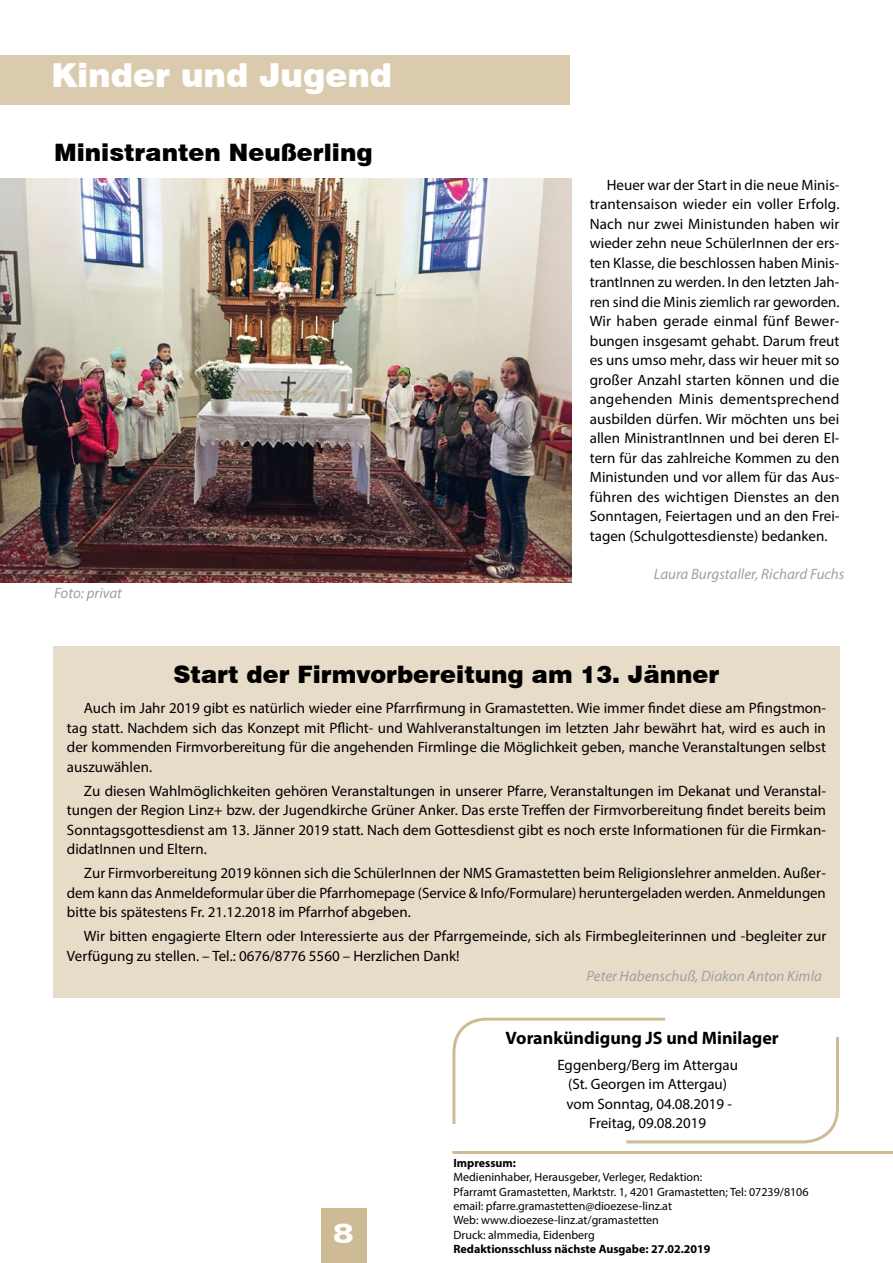
<style>
.page{position:relative;width:893px;height:1263px;background:#fff}
.page>*{position:absolute;margin:0;border:0;box-sizing:border-box;transform-origin:0 0}
.t1{font:900 33px "Swiss 721 BT";color:#fff}
.t2{font:900 expanded 27px "Zurich BT";color:#fff}
.t3{font:900 24px "Swiss 721 BT";color:#000}
.t4{font:700 18px "Myriad Pro";color:#000}
.t5{font:15px/19.5px "Myriad Pro";color:#000;text-align:justify}
.t6{font:italic 15px "Myriad Pro";color:#9ea0a2}
.t7{font:12px/14.4px "Myriad Pro";color:#000}
.t8{font:700 12px "Myriad Pro";color:#000}
</style>
<div class="page">
<img style="left:0;top:179px;width:571px;height:404px">
<div style="left:322px;top:1209px;width:45px;height:54px;background:#cebb95"></div>
<div style="left:0;top:55px;width:570px;height:49px;background:#dbcbae"></div>
<hr style="left:452px;top:1151px;width:441px;height:3px;background:#cebb95">
<div style="left:53px;top:646px;width:786px;height:352px;background:#e7dcc8"></div>
<svg style="left:452px;top:1017px;width:387px;height:127px"></svg>
<h1 class="t1" style="left:51px;top:56px;width:342px">Kinder und Jugend</h1>
<h3 class="t3" style="left:54px;top:138px;width:320px">Ministranten Neußerling</h3>
<p class="t6" style="left:54px;top:584px;width:69px">Foto: privat</p>
<p class="t5" style="left:590px;top:175px;width:251px;text-indent:17px">Heuer war der Start in die neue Minis&shy;trantensaison wieder ein voller Erfolg.<br>Nach nur zwei Ministunden haben wir wieder zehn neue SchülerInnen der ers&shy;ten Klasse, die beschlossen haben Minis&shy;trantInnen zu werden. In den letzten Jah&shy;ren sind die Minis ziemlich rar geworden.<br>Wir haben gerade einmal fünf Bewer&shy;bungen insgesamt gehabt. Darum freut es uns umso mehr, dass wir heuer mit so großer Anzahl starten können und die angehenden Minis dementsprechend ausbilden dürfen. Wir möchten uns bei allen MinistrantInnen und bei deren El&shy;tern für das zahlreiche Kommen zu den Ministunden und vor allem für das Aus&shy;führen des wichtigen Dienstes an den Sonntagen, Feiertagen und an den Frei&shy;tagen (Schulgottesdienste) bedanken.</p>
<p class="t6" style="left:654px;top:565px;width:192px">Laura Burgstaller, Richard Fuchs</p>
<h3 class="t3" style="left:173px;top:659px;width:548px">Start der Firmvorbereitung am 13. Jänner</h3>
<p class="t5" style="left:67px;top:698px;width:761px;text-indent:17px">Auch im Jahr 2019 gibt es natürlich wieder eine Pfarrfirmung in Gramastetten. Wie immer findet diese am Pfingstmon&shy;tag statt. Nachdem sich das Konzept mit Pflicht- und Wahlveranstaltungen im letzten Jahr bewährt hat, wird es auch in der kommenden Firmvorbereitung für die angehenden Firmlinge die Möglichkeit geben, manche Veranstaltungen selbst auszuwählen.</p>
<p class="t5" style="left:67px;top:781px;width:760px;text-indent:17px">Zu diesen Wahlmöglichkeiten gehören Veranstaltungen in unserer Pfarre, Veranstaltungen im Dekanat und Veranstal&shy;tungen der Region Linz+ bzw. der Jugendkirche Grüner Anker. Das erste Treffen der Firmvorbereitung findet bereits beim Sonntagsgottesdienst am 13. Jänner 2019 statt. Nach dem Gottesdienst gibt es noch erste Informationen für die Firmkan&shy;didatInnen und Eltern.</p>
<p class="t5" style="left:67px;top:863px;width:760px;text-indent:17px">Zur Firmvorbereitung 2019 können sich die SchülerInnen der NMS Gramastetten beim Religionslehrer anmelden. Außer&shy;dem kann das Anmeldeformular über die Pfarrhomepage (Service &amp; Info/Formulare) heruntergeladen werden. Anmeldungen bitte bis spätestens Fr. 21.12.2018 im Pfarrhof abgeben.</p>
<p class="t5" style="left:67px;top:926px;width:761px;text-indent:17px">Wir bitten engagierte Eltern oder Interessierte aus der Pfarrgemeinde, sich als Firmbegleiterinnen und -begleiter zur<br>Verfügung zu stellen. – Tel.: 0676/8776 5560 – Herzlichen Dank!</p>
<p class="t6" style="left:587px;top:966px;width:237px">Peter Habenschuß, Diakon Anton Kimla</p>
<h2 class="t2" style="left:333px;top:1217px;width:22px">8</h2>
<p class="t4" style="left:506px;top:1026px;width:275px">Vorankündigung JS und Minilager</p>
<p class="t5" style="left:557px;top:1055px;width:182px;text-align:center">Eggenberg/Berg im Attergau (St. Georgen im Attergau) vom Sonntag, 04.08.2019 -<br>Freitag, 09.08.2019</p>
<p class="t8" style="left:453px;top:1155px;width:64px">Impressum:</p>
<p class="t7" style="left:453px;top:1170px;width:357px">Medieninhaber, Herausgeber, Verleger, Redaktion:<br>Pfarramt Gramastetten, Marktstr. 1, 4201 Gramastetten; Tel: 07239/8106 email: pfarre.gramastetten@dioezese-linz.at<br>Web: www.dioezese-linz.at/gramastetten<br>Druck: almmedia, Eidenberg</p>
<p class="t8" style="left:453px;top:1241px;width:259px">Redaktionsschluss nächste Ausgabe: 27.02.2019</p>
</div>
